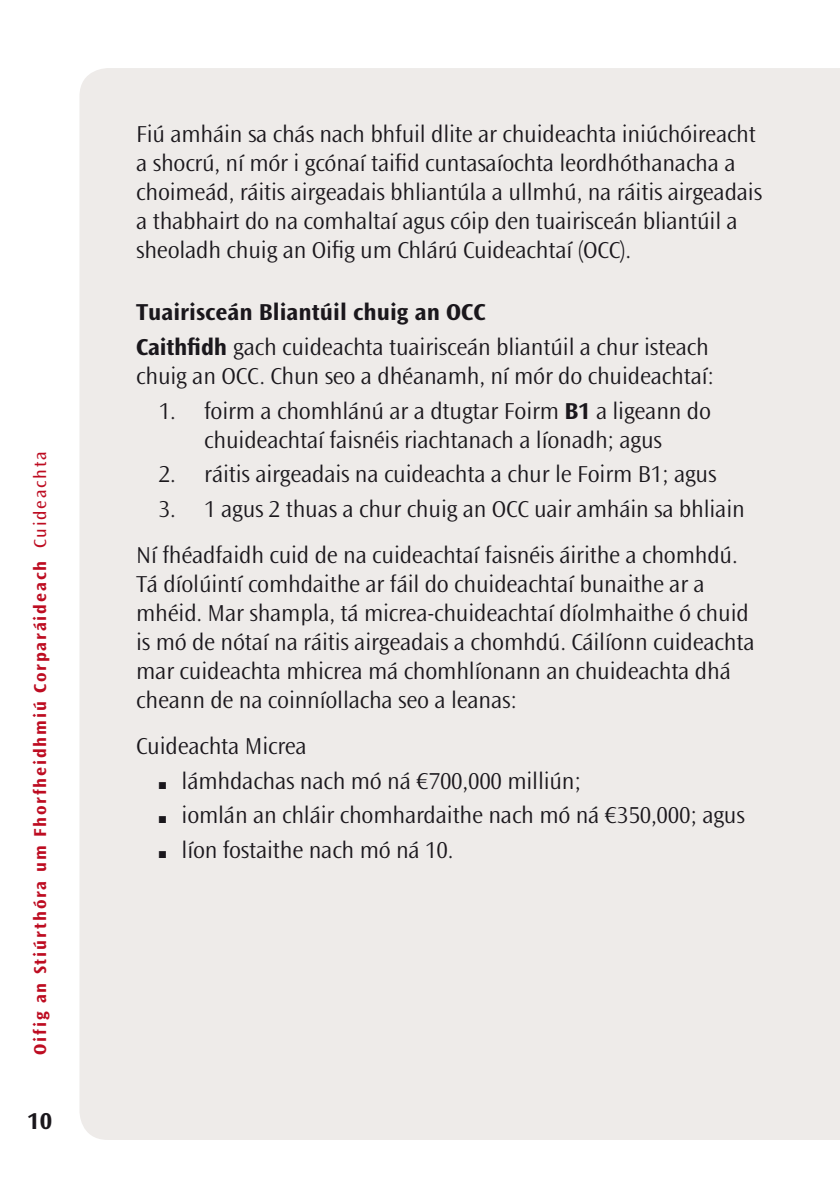
<style>
.page{position:relative;width:840px;height:1191px;background:#fff}
.page>*{position:absolute;margin:0;border:0;box-sizing:border-box;transform-origin:0 0}
.Bodytext__3{font:300 24px/29px "Ocean Sans Std";letter-spacing:-.01em;color:#1a171c}
.Bodytext__1{font:300 24px/29px "Ocean Sans Std";letter-spacing:-.01em;color:#1a171c}
.Head_00{font:700 24px "Ocean Sans Std";color:#1a171c}
.t1{font:700 18px "Ocean Sans Std";letter-spacing:.1em;color:#bd0c21}
.s1{font-weight:400}
.s2{font-weight:700}
</style>
<div class="page">
<svg style="left:839px;top:68px;width:1px;height:1072px"></svg>
<div style="left:79px;top:68px;width:760px;height:1072px;background:#eeebe9"></div>
<p class="t1" style="left:30px;top:1054px;width:605px;rotate:-90deg">Oifig an Stiúrthóra um Fhorfheidhmiú Corparáideach <span class="s1">Cuideachta</span></p>
<p class="Head_00" style="left:27px;top:1107px;width:26px">10</p>
<p class="Bodytext__3" style="left:136px;top:120px;width:627px">Fiú amháin sa chás nach bhfuil dlite ar chuideachta iniúchóireacht a shocrú, ní mór i gcónaí taifid cuntasaíochta leordhóthanacha a choimeád, ráitis airgeadais bhliantúla a ullmhú, na ráitis airgeadais a thabhairt do na comhaltaí agus cóip den tuairisceán bliantúil a sheoladh chuig an Oifig um Chlárú Cuideachtaí (OCC).</p>
<p class="Head_00" style="left:136px;top:299px;width:350px">Tuairisceán Bliantúil chuig an OCC</p>
<p class="Bodytext__1" style="left:136px;top:333px;width:579px"><span class="s2">Caithfidh</span> gach cuideachta tuairisceán bliantúil a chur isteach chuig an OCC. Chun seo a dhéanamh, ní mór do chuideachtaí:</p>
<p class="Bodytext__3" style="left:159px;top:396px;width:553px;text-align:center">1. foirm a chomhlánú ar a dtugtar Foirm <span class="s2">B1</span> a ligeann do chuideachtaí faisnéis riachtanach a líonadh; agus</p>
<p class="Bodytext__3" style="left:159px;top:460px;width:559px">2. ráitis airgeadais na cuideachta a chur le Foirm B1; agus</p>
<p class="Bodytext__3" style="left:159px;top:495px;width:587px">3. 1 agus 2 thuas a chur chuig an OCC uair amháin sa bhliain</p>
<p class="Bodytext__3" style="left:136px;top:541px;width:619px">Ní fhéadfaidh cuid de na cuideachtaí faisnéis áirithe a chomhdú.<br>Tá díolúintí comhdaithe ar fáil do chuideachtaí bunaithe ar a mhéid. Mar shampla, tá micrea-chuideachtaí díolmhaithe ó chuid is mó de nótaí na ráitis airgeadais a chomhdú. Cáilíonn cuideachta mar cuideachta mhicrea má chomhlíonann an chuideachta dhá cheann de na coinníollacha seo a leanas:</p>
<p class="Bodytext__1" style="left:136px;top:732px;width:172px">Cuideachta Micrea</p>
<p class="Bodytext__3" style="left:159px;top:766px;width:423px">■ lámhdachas nach mó ná €700,000 milliún;</p>
<p class="Bodytext__3" style="left:159px;top:801px;width:587px">■ iomlán an chláir chomhardaithe nach mó ná €350,000; agus</p>
<p class="Bodytext__3" style="left:159px;top:836px;width:296px">■ líon fostaithe nach mó ná 10.</p>
</div>
